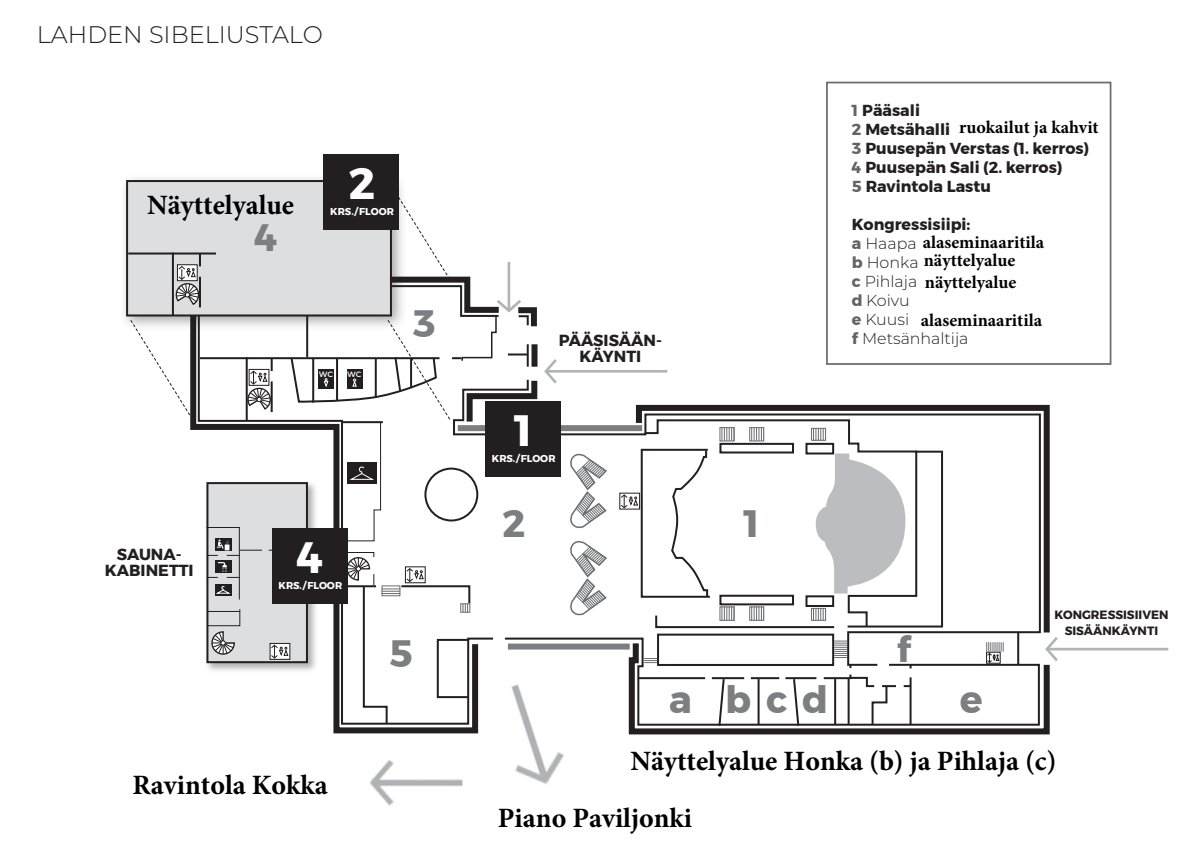
<style>
.page{position:relative;width:1191px;height:851px;background:#fff}
.page>*{position:absolute;margin:0;border:0;box-sizing:border-box;transform-origin:0 0}
.t1{font:700 43.8px "Montserrat";color:#fff}
.t2{font:700 38px "Montserrat";color:#7c7e81}
.t3{font:700 36px "Montserrat";color:#7c7e81}
.t4{font:700 28px/57px "Minion Pro";color:#000}
.t5{font:300 24px "Montserrat";color:#231f20}
.t6{font:700 18px/18px "Minion Pro";color:#000}
.t7{font:700 16px/16px "Montserrat";color:#231f20;text-align:center}
.t8{font:700 15.8px "Montserrat";color:#231f20}
.t9{font:300 15.8px "Montserrat";color:#231f20}
.t10{font:700 12px "Montserrat";color:#231f20}
.t11{font:700 10px "Montserrat";color:#fff}
.t12{font:600 7.6px "Montserrat";color:#fff}
.s1{color:#636366}
.s2{font-weight:700;color:#636366}
</style>
<div class="page">
<svg style="left:481px;top:431px;width:145px;height:219px"></svg>
<svg style="left:137px;top:331px;width:50px;height:80px"></svg>
<div style="left:826px;top:82px;width:285px;height:283px;border:2px solid #6c6d70"></div>
<hr style="left:547px;top:370px;width:120px;height:2px;background:#b2b3b7">
<svg style="left:187px;top:331px;width:294px;height:403px"></svg>
<div style="left:204px;top:480px;width:114px;height:192px;background:#231f20;opacity:.35"></div>
<div style="left:207px;top:483px;width:100px;height:179px;background:#dddee0"></div>
<div style="left:206px;top:482px;width:102px;height:181px;border:2px solid #231f20"></div>
<hr style="left:269px;top:549px;width:39px;height:1px;background:#231f20">
<div style="left:270px;top:643px;width:20px;height:16px;border:1px solid #231f20"></div>
<svg style="left:270px;top:644px;width:19px;height:15px"></svg>
<svg style="left:206px;top:608px;width:35px;height:47px"></svg>
<hr style="left:207px;top:611px;width:33px;height:1px;background:#231f20">
<svg style="left:205px;top:526px;width:57px;height:74px"></svg>
<div style="left:272px;top:527px;width:75px;height:76px;background:#231f20"></div>
<div style="left:119px;top:173px;width:287px;height:158px;background:#231f20;opacity:.38"></div>
<div style="left:127px;top:181px;width:264px;height:134px;background:#dddee0"></div>
<div style="left:126px;top:180px;width:266px;height:136px;border:2px solid #231f20"></div>
<hr style="left:128px;top:252px;width:88px;height:2px;background:#231f20">
<svg style="left:174px;top:254px;width:27px;height:51px"></svg>
<hr style="left:199px;top:277px;width:2px;height:30px;background:#231f20">
<hr style="left:172px;top:252px;width:2px;height:63px;background:#231f20">
<div style="left:324px;top:154px;width:75px;height:76px;background:#231f20"></div>
<div style="left:508px;top:643px;width:121px;height:6px;background:#7c7e81"></div>
<svg style="left:626px;top:404px;width:424px;height:331px"></svg>
<div style="left:458px;top:425px;width:184px;height:6px;background:#7c7e81"></div>
<svg style="left:289px;top:179px;width:270px;height:362px"></svg>
<div style="left:531px;top:344px;width:6px;height:22px;background:#231f20"></div>
<div style="left:485px;top:400px;width:76px;height:76px;background:#231f20"></div>
<hr style="left:1017px;top:632px;width:2px;height:32px;background:#231f20">
<hr style="left:877px;top:662px;width:12px;height:4px;background:#fff">
<div style="left:1042px;top:632px;width:10px;height:32px;background:#fff"></div>
<hr style="left:1048px;top:647px;width:120px;height:3px;background:#b2b3b7">
<svg style="left:1045px;top:637px;width:15px;height:24px"></svg>
<svg style="left:986px;top:642px;width:17px;height:20px"></svg>
<img style="left:511px;top:684px;width:53px;height:100px">
<img style="left:369px;top:760px;width:94px;height:46px">
<p class="t5" style="left:37px;top:18px;width:287px">LAHDEN SIBELIUSTALO</p>
<h3 class="t4" style="left:147px;top:176px;width:148px">Näyttelyalue</h3>
<p class="t2" style="left:255px;top:207px;width:24px">4</p>
<p class="t1" style="left:349px;top:149px;width:28px">2</p>
<p class="t11" style="left:330px;top:204px;width:65px">KRS./ FLOOR</p>
<p class="t12" style="left:319px;top:369px;width:16px">WC</p>
<p class="t12" style="left:347px;top:369px;width:16px">WC</p>
<p class="t2" style="left:413px;top:293px;width:24px">3</p>
<p class="t7" style="left:105px;top:546px;width:90px">SAUNA-<br>KABINETTI</p>
<p class="t1" style="left:297px;top:522px;width:28px">4</p>
<p class="t11" style="left:278px;top:577px;width:65px">KRS./ FLOOR</p>
<h3 class="t4" style="left:133px;top:755px;width:197px">Ravintola Kokka</h3>
<p class="t2" style="left:389px;top:622px;width:25px">5</p>
<p class="t8" style="left:851px;top:97px;width:70px"><span class="s1">1</span> Pääsali</p>
<p class="t8" style="left:851px;top:116px;width:100px"><span class="s1">2</span> Metsähalli</p>
<p class="t8" style="left:851px;top:135px;width:239px"><span class="s1">3</span> Puusepän Verstas (1. kerros)</p>
<p class="t8" style="left:851px;top:154px;width:212px"><span class="s1">4</span> Puusepän Sali (2. kerros)</p>
<p class="t8" style="left:851px;top:173px;width:141px"><span class="s1">5</span> Ravintola Lastu</p>
<p class="t8" style="left:851px;top:212px;width:120px">Kongressisiipi:</p>
<p class="t9" style="left:851px;top:233px;width:67px"><span class="s2">a</span> Haapa</p>
<p class="t9" style="left:851px;top:252px;width:68px"><span class="s2">b</span> Honka</p>
<p class="t9" style="left:851px;top:271px;width:67px"><span class="s2">c</span> Pihlaja</p>
<p class="t9" style="left:851px;top:290px;width:60px"><span class="s2">d</span> Koivu</p>
<p class="t9" style="left:851px;top:309px;width:59px"><span class="s2">e</span> Kuusi</p>
<p class="t6" style="left:959px;top:118px;width:141px">ruokailut ja kahvit</p>
<p class="t6" style="left:922px;top:233px;width:123px">alaseminaaritila näyttelyalue</p>
<p class="t6" style="left:924px;top:273px;width:93px">näyttelyalue</p>
<p class="t6" style="left:920px;top:311px;width:123px">alaseminaaritila</p>
<p class="t7" style="left:558px;top:332px;width:105px">PÄÄSISÄÄN-</p>
<p class="t9" style="left:851px;top:328px;width:118px"><span class="s2">f</span> Metsänhaltija</p>
<p class="t7" style="left:579px;top:348px;width:63px">KÄYNTI</p>
<p class="t1" style="left:515px;top:395px;width:19px">1</p>
<p class="t11" style="left:492px;top:450px;width:65px">KRS./ FLOOR</p>
<p class="t2" style="left:502px;top:493px;width:24px">2</p>
<p class="t2" style="left:744px;top:493px;width:17px">1</p>
<p class="t3" style="left:897px;top:620px;width:16px">f</p>
<p class="t2" style="left:669px;top:668px;width:24px">a</p>
<p class="t2" style="left:725px;top:668px;width:104px">b c d</p>
<p class="t2" style="left:959px;top:668px;width:24px">e</p>
<p class="t10" style="left:1054px;top:605px;width:116px">KONGRESSISIIVEN</p>
<p class="t10" style="left:1064px;top:621px;width:95px">SISÄÄNKÄYNTI</p>
<h3 class="t4" style="left:498px;top:731px;width:560px;text-indent:133px">Näyttelyalue Honka (b) ja Pihlaja (c)<br>Piano Paviljonki</h3>
</div>
